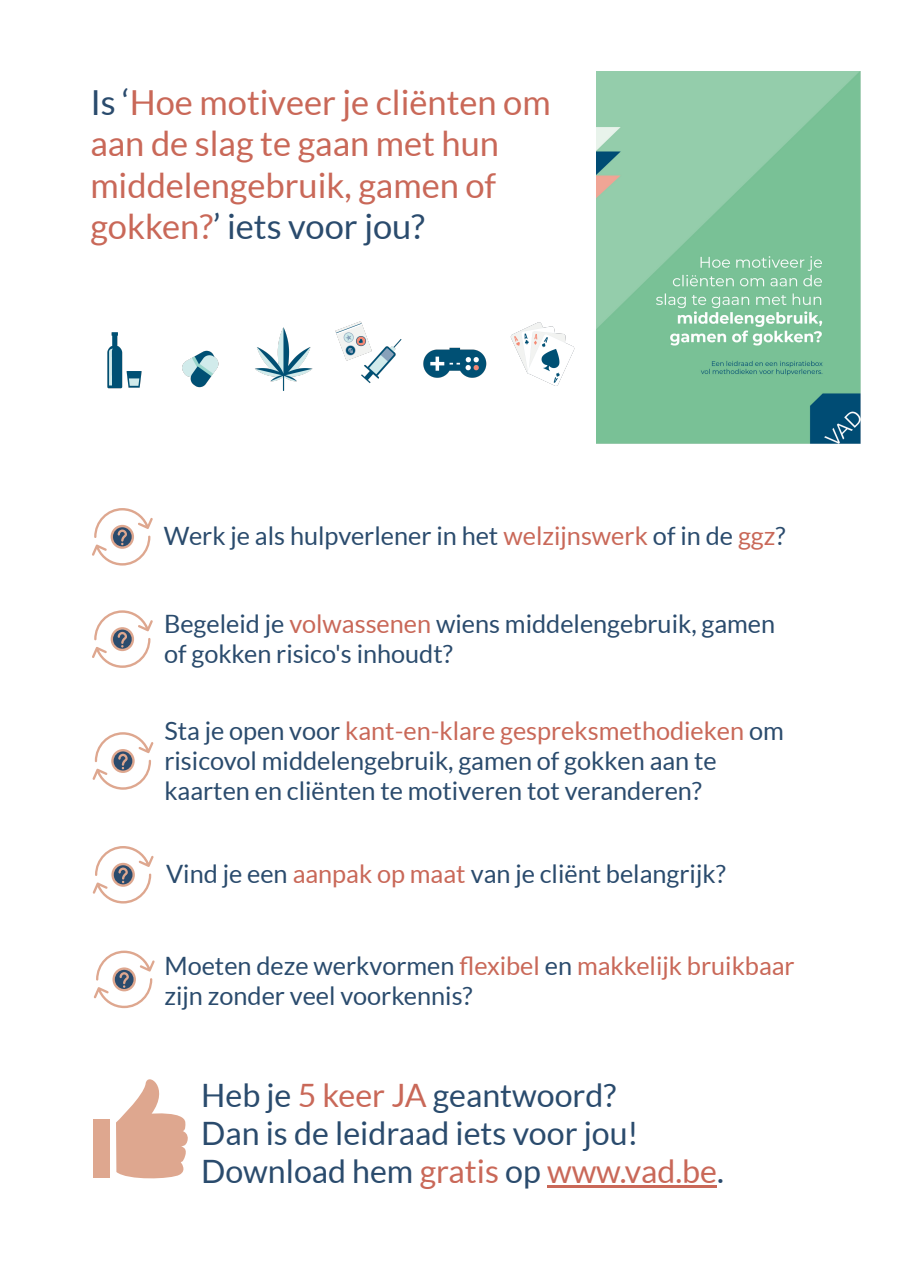
<style>
.page{position:relative;width:918px;height:1274px;background:#fff}
.page>*{position:absolute;margin:0;border:0;box-sizing:border-box;transform-origin:0 0}
.t1{font:34.5px/41.4px "Lato";color:#c96858}
.t2{font:32.1px/38px "Lato";color:#2a4b6d}
.t3{font:25.35px/29.8px "Lato";color:#2a4b6d}
.s1{color:#2a4b6d}
.s2{color:#c96858}
</style>
<div class="page">
<img style="left:597px;top:71px;width:263px;height:372px">
<img style="left:107px;top:332px;width:35px;height:57px">
<img style="left:182px;top:350px;width:37px;height:38px">
<img style="left:255px;top:327px;width:58px;height:64px">
<img style="left:335px;top:321px;width:67px;height:63px">
<img style="left:423px;top:347px;width:64px;height:31px">
<img style="left:510px;top:322px;width:65px;height:64px">
<svg style="left:92px;top:610px;width:61px;height:58px"></svg>
<svg style="left:92px;top:508px;width:61px;height:57px"></svg>
<svg style="left:93px;top:732px;width:61px;height:57px"></svg>
<svg style="left:94px;top:950px;width:61px;height:58px"></svg>
<svg style="left:93px;top:846px;width:61px;height:57px"></svg>
<div style="left:93px;top:1119px;width:17px;height:58px;background:#dea78f"></div>
<svg style="left:116px;top:1079px;width:72px;height:100px"></svg>
<hr style="left:547px;top:1185px;width:170px;height:2px;background:#c96858">
<h1 class="t1" style="left:90px;top:82px;width:462px"><span class="s1">Is ‘</span>Hoe motiveer je cliënten om aan de slag te gaan met hun middelengebruik, gamen of gokken?<span class="s1">’ iets voor jou?</span></h1>
<p class="t3" style="left:164px;top:521px;width:623px">Werk je als hulpverlener in het <span class="s2">welzijnswerk</span> of in de <span class="s2">ggz</span>?</p>
<p class="t3" style="left:164px;top:609px;width:613px">Begeleid je <span class="s2">volwassenen</span> wiens middelengebruik, gamen of gokken risico's inhoudt?</p>
<p class="t3" style="left:164px;top:716px;width:621px">Sta je open voor <span class="s2">kant-en-klare gespreksmethodieken</span> om risicovol middelengebruik, gamen of gokken aan te kaarten en cliënten te motiveren tot veranderen?</p>
<p class="t3" style="left:166px;top:858px;width:561px">Vind je een <span class="s2">aanpak op maat</span> van je cliënt belangrijk?</p>
<p class="t3" style="left:164px;top:950px;width:632px">Moeten deze werkvormen <span class="s2">flexibel</span> en <span class="s2">makkelijk bruikbaar </span>zijn zonder veel voorkennis?</p>
<p class="t2" style="left:201px;top:1076px;width:524px">Heb je <span class="s2">5 keer JA</span> geantwoord?<br>Dan is de leidraad iets voor jou!<br>Download hem <span class="s2">gratis</span> op <span class="s2">www.vad.be</span>.</p>
</div>
